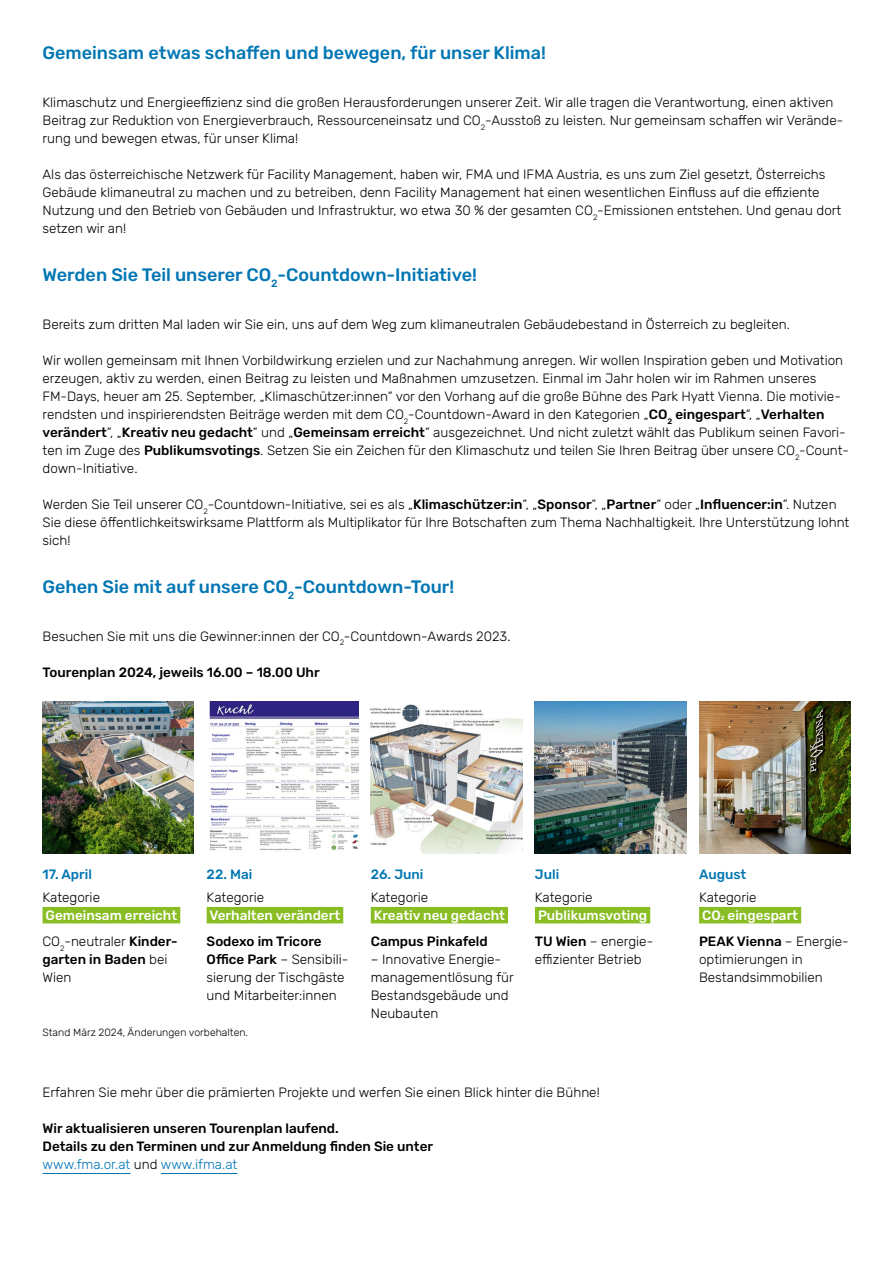
<style>
.page{position:relative;width:893px;height:1263px;background:#fff}
.page>*{position:absolute;margin:0;border:0;box-sizing:border-box;transform-origin:0 0}
.t1{font:500 18px "Rubik";color:#0076b3}
.t2{font:300 13.5px/18px "Rubik";color:#000}
.t3{font:500 13.5px/18px "Rubik";color:#000}
.t4{font:500 13.5px/26.5px "Rubik";color:#fff}
.t5{font:500 13.5px "Rubik";color:#0076b3}
.t6{font:300 10.5px "Rubik";color:#000}
.t7{font:500 6px "Rubik";color:#fff}
.s1{font-weight:500}
.s2{font-weight:300;color:#000}
.s3{color:#000}
.s4{font-weight:300}
.s5{font-weight:300;color:#0076b3}
</style>
<div class="page">
<hr style="left:43px;top:1173px;width:87px;height:1px;background:#0076b3">
<hr style="left:161px;top:1173px;width:76px;height:1px;background:#0076b3">
<img style="left:699px;top:702px;width:151px;height:151px">
<img style="left:43px;top:702px;width:151px;height:151px">
<img style="left:209px;top:702px;width:149px;height:149px">
<img style="left:371px;top:704px;width:151px;height:149px">
<img style="left:535px;top:702px;width:151px;height:151px">
<div style="left:43px;top:907px;width:137px;height:16px;background:#89bd24"></div>
<div style="left:207px;top:907px;width:136px;height:16px;background:#89bd24"></div>
<div style="left:371px;top:907px;width:137px;height:16px;background:#89bd24"></div>
<div style="left:535px;top:907px;width:115px;height:16px;background:#89bd24"></div>
<div style="left:699px;top:907px;width:102px;height:16px;background:#89bd24"></div>
<h1 class="t1" style="left:43px;top:43px;width:505px">Gemeinsam etwas schaffen und bewegen, für unser Klima!</h1>
<p class="t2" style="left:43px;top:94px;width:802px">Klimaschutz und Energieeffizienz sind die großen Herausforderungen unserer Zeit. Wir alle tragen die Verantwortung, einen aktiven<br>Beitrag zur Reduktion von Energieverbrauch, Ressourceneinsatz und CO<sub>2</sub>-Ausstoß zu leisten. Nur gemeinsam schaffen wir Verände&shy;rung und bewegen etwas, für unser Klima!</p>
<p class="t2" style="left:43px;top:166px;width:800px">Als das österreichische Netzwerk für Facility Management, haben wir, FMA und IFMA Austria, es uns zum Ziel gesetzt, Österreichs Gebäude klimaneutral zu machen und zu betreiben, denn Facility Management hat einen wesentlichen Einfluss auf die effiziente Nutzung und den Betrieb von Gebäuden und Infrastruktur, wo etwa 30 % der gesamten CO<sub>2</sub>-Emissionen entstehen. Und genau dort setzen wir an!</p>
<h1 class="t1" style="left:43px;top:265px;width:436px">Werden Sie Teil unserer CO<sub>2</sub>-Countdown-Initiative!</h1>
<p class="t2" style="left:43px;top:316px;width:749px">Bereits zum dritten Mal laden wir Sie ein, uns auf dem Weg zum klimaneutralen Gebäudebestand in Österreich zu begleiten.</p>
<p class="t2" style="left:43px;top:352px;width:808px">Wir wollen gemeinsam mit Ihnen Vorbildwirkung erzielen und zur Nachahmung anregen. Wir wollen Inspiration geben und Motivation erzeugen, aktiv zu werden, einen Beitrag zu leisten und Maßnahmen umzusetzen. Einmal im Jahr holen wir im Rahmen unseres FM-Days, heuer am 25. September, „Klimaschützer:innen“ vor den Vorhang auf die große Bühne des Park Hyatt Vienna. Die motivie&shy;rendsten und inspirierendsten Beiträge werden mit dem CO<sub>2</sub>-Countdown-Award in den Kategorien „<span class="s1">CO</span><sub>2</sub> <span class="s1">eingespart</span>“, „<span class="s1">Verhalten verändert</span>“, „<span class="s1">Kreativ neu gedacht</span>“ und „<span class="s1">Gemeinsam erreicht</span>“ ausgezeichnet. Und nicht zuletzt wählt das Publikum seinen Favori&shy;ten im Zuge des <span class="s1">Publikumsvotings</span>. Setzen Sie ein Zeichen für den Klimaschutz und teilen Sie Ihren Beitrag über unsere CO<sub>2</sub>-Count&shy;down-Initiative.</p>
<p class="t2" style="left:43px;top:496px;width:808px">Werden Sie Teil unserer CO<sub>2</sub>-Countdown-Initiative, sei es als „<span class="s1">Klimaschützer:in</span>“, „<span class="s1">Sponsor</span>“, „<span class="s1">Partner</span>“ oder „<span class="s1">Influencer:in</span>“. Nutzen<br>Sie diese öffentlichkeitswirksame Plattform als Multiplikator für Ihre Botschaften zum Thema Nachhaltigkeit. Ihre Unterstützung lohnt sich!</p>
<h1 class="t1" style="left:43px;top:577px;width:413px">Gehen Sie mit auf unsere CO<sub>2</sub>-Countdown-Tour!</h1>
<p class="t2" style="left:43px;top:628px;width:470px">Besuchen Sie mit uns die Gewinner:innen der CO<sub>2</sub>-Countdown-Awards 2023.</p>
<p class="t3" style="left:43px;top:664px;width:279px">Tourenplan 2024, jeweils 16.00 – 18.00 Uhr</p>
<p class="t5" style="left:43px;top:867px;width:51px">17. April</p>
<p class="t2" style="left:43px;top:888px;width:59px">Kategorie</p>
<p class="t4" style="left:43px;top:902px;width:136px">Gemeinsam erreicht<br><span class="s2">CO</span><sub>2</sub><span class="s2">-neutraler</span> <span class="s3">Kinder-</span></p>
<p class="t3" style="left:43px;top:951px;width:126px">garten in Baden <span class="s4">bei<br>Wien</span></p>
<p class="t5" style="left:207px;top:867px;width:47px">22. Mai</p>
<p class="t2" style="left:207px;top:888px;width:59px">Kategorie</p>
<p class="t4" style="left:209px;top:902px;width:132px">Verhalten verändert</p>
<p class="t2" style="left:207px;top:933px;width:143px"><span class="s1">Sodexo im Tricore<br>Office Park</span> – Sensibili&shy;sierung der Tischgäste und Mitarbeiter:innen</p>
<p class="t6" style="left:43px;top:1027px;width:207px">Stand März 2024, Änderungen vorbehalten.</p>
<p class="t5" style="left:371px;top:867px;width:54px">26. Juni</p>
<p class="t2" style="left:371px;top:888px;width:59px">Kategorie</p>
<p class="t4" style="left:374px;top:902px;width:133px">Kreativ neu gedacht</p>
<p class="t3" style="left:371px;top:933px;width:119px">Campus Pinkafeld</p>
<p class="t2" style="left:371px;top:951px;width:145px">– Innovative Energie&shy;managementlösung für<br>Bestandsgebäude und<br>Neubauten</p>
<p class="t5" style="left:535px;top:867px;width:26px">Juli</p>
<p class="t2" style="left:535px;top:888px;width:59px">Kategorie</p>
<p class="t4" style="left:535px;top:902px;width:118px">Publikumsvoting<br><span class="s3">TU Wien</span> <span class="s2">– energie-</span></p>
<p class="t2" style="left:535px;top:951px;width:108px">effizienter Betrieb</p>
<p class="t2" style="left:43px;top:1084px;width:559px">Erfahren Sie mehr über die prämierten Projekte und werfen Sie einen Blick hinter die Bühne!</p>
<p class="t3" style="left:43px;top:1120px;width:392px">Wir aktualisieren unseren Tourenplan laufend.<br>Details zu den Terminen und zur Anmeldung finden Sie unter <span class="s5">www.fma.or.at</span> <span class="s4">und</span> <span class="s5">www.ifma.at</span></p>
<p class="t5" style="left:699px;top:867px;width:49px">August</p>
<p class="t2" style="left:699px;top:888px;width:59px">Kategorie</p>
<p class="t4" style="left:702px;top:902px;width:20px">CO</p>
<p class="t7" style="left:721px;top:914px;width:5px">2</p>
<p class="t4" style="left:699px;top:902px;width:149px;text-indent:29px">eingespart<br><span class="s3">PEAK Vienna</span> <span class="s2">– Energie-</span></p>
<p class="t2" style="left:699px;top:951px;width:125px">optimierungen in<br>Bestandsimmobilien</p>
</div>
